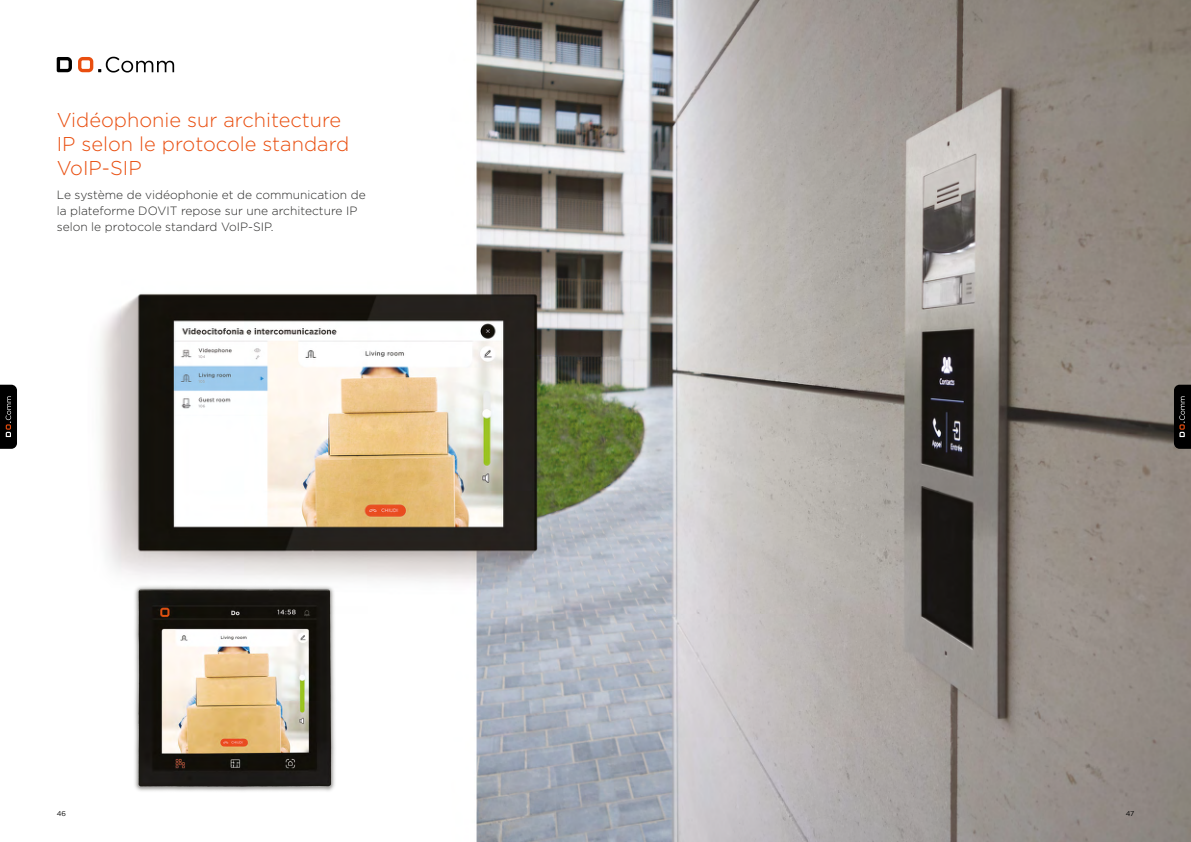
<style>
.page{position:relative;width:1191px;height:842px;background:#fff}
.page>*{position:absolute;margin:0;border:0;box-sizing:border-box;transform-origin:0 0}
.t1{font:300 20px/24px "Gotham";color:#e94e0f}
.t2{font:300 12px/16px "Gotham";color:#282827}
.t3{font:7px "Gotham";color:#000}
</style>
<div class="page">
<img style="left:0;top:0;width:1191px;height:842px">
<svg style="left:57px;top:57px;width:15px;height:15px"></svg>
<svg style="left:78px;top:57px;width:96px;height:16px"></svg>
<img style="left:125px;top:578px;width:220px;height:221px">
<svg style="left:0;top:385px;width:17px;height:64px"></svg>
<svg style="left:1174px;top:385px;width:17px;height:64px"></svg>
<h1 class="t1" style="left:57px;top:107px;width:294px">Vidéophonie sur architecture<br>IP selon le protocole standard<br>VoIP-SIP</h1>
<p class="t2" style="left:57px;top:187px;width:310px">Le système de vidéophonie et de communication de la plateforme DOVIT repose sur une architecture IP selon le protocole standard VoIP-SIP.</p>
<p class="t3" style="left:57px;top:810px;width:11px">46</p>
<p class="t3" style="left:1125px;top:810px;width:10px">47</p>
</div>
